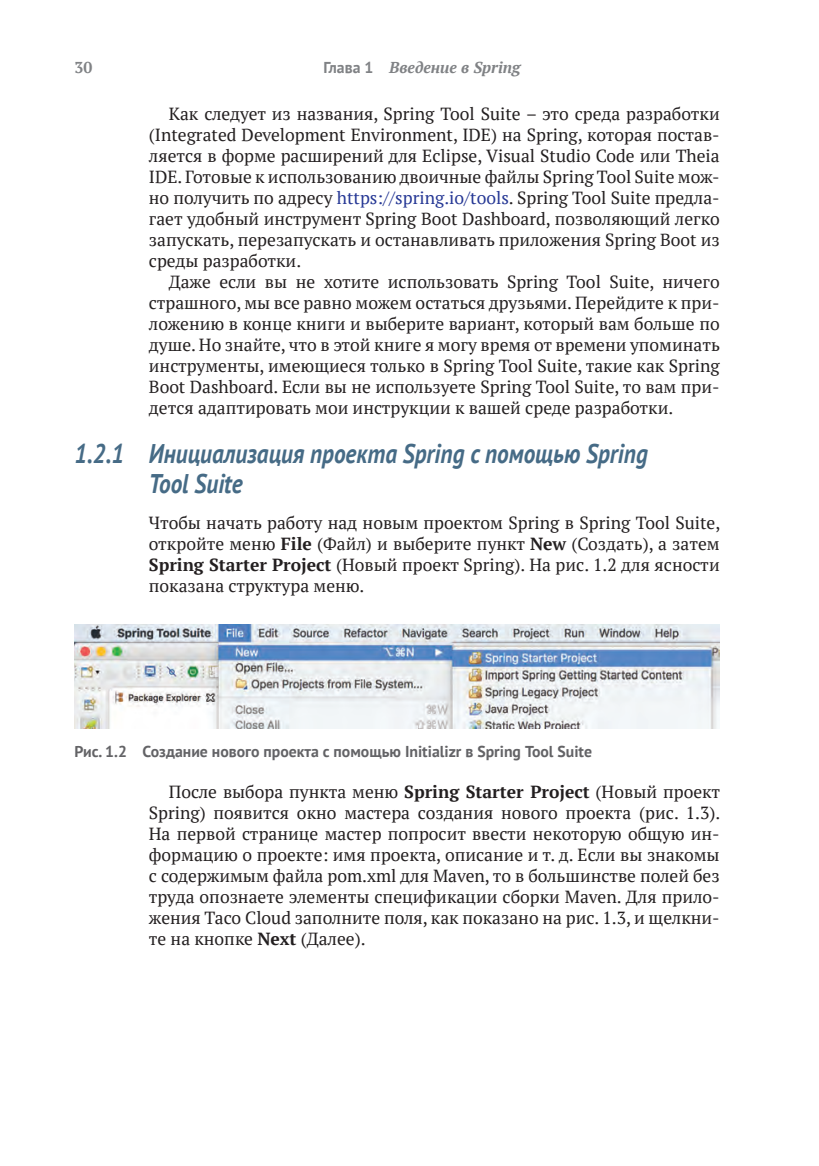
<style>
.page{position:relative;width:819px;height:1166px;background:#fff}
.page>*{position:absolute;margin:0;border:0;box-sizing:border-box;transform-origin:0 0}
.t1{font:italic 700 26.95px/29.4px "PT Sans";color:#466b86;scale:.86 1}
.t2{font:17.5px/21px "PT Serif";color:#231f20;text-align:justify}
.t3{font:700 15.75px "PT Sans";color:#636366}
.t4{font:italic 700 15.75px "PT Serif";color:#808285}
.t5{font:700 15.75px "PT Serif";color:#808285}
.s1{font-family:"PT Sans";font-style:normal}
.s2{color:#263895}
.s3{font-weight:700}
</style>
<div class="page">
<img style="left:74px;top:625px;width:645px;height:103px">
<p class="t5" style="left:74px;top:57px;width:19px">30</p>
<p class="t4" style="left:323px;top:57px;width:198px"><span class="s1">Глава 1</span> Введение в Spring</p>
<p class="t2" style="left:149px;top:103px;width:572px;text-indent:20px">Как следует из названия, Spring Tool Suite – это среда разработки (Integrated Development Environment, IDE) на Spring, которая постав&shy;ляется в форме расширений для Eclipse, Visual Studio Code или Theia IDE. Готовые к использованию двоичные файлы Spring Tool Suite мож&shy;но получить по адресу <span class="s2">https://spring.io/tools</span>. Spring Tool Suite предла&shy;гает удобный инструмент Spring Boot Dashboard, позволяющий легко запускать, перезапускать и останавливать приложения Spring Boot из среды разработки.</p>
<p class="t2" style="left:149px;top:271px;width:572px;text-indent:20px">Даже если вы не хотите использовать Spring Tool Suite, ничего страшного, мы все равно можем остаться друзьями. Перейдите к при&shy;ложению в конце книги и выберите вариант, который вам больше по душе. Но знайте, что в этой книге я могу время от времени упоминать инструменты, имеющиеся только в Spring Tool Suite, такие как Spring Boot Dashboard. Если вы не используете Spring Tool Suite, то вам при&shy;дется адаптировать мои инструкции к вашей среде разработки.</p>
<h1 class="t1" style="left:149px;top:439px;width:581px;text-indent:-74px">1.2.1 Инициализация проекта Spring с помощью Spring<br>Tool Suite</h1>
<p class="t2" style="left:149px;top:512px;width:573px">Чтобы начать работу над новым проектом Spring в Spring Tool Suite, откройте меню <span class="s3">File</span> (Файл) и выберите пункт <span class="s3">New</span> (Создать), а затем <span class="s3">Spring Starter Project</span> (Новый проект Spring). На рис. 1.2 для ясности показана структура меню.</p>
<p class="t3" style="left:74px;top:741px;width:519px">Рис. 1.2 Создание нового проекта с помощью Initializr в Spring Tool Suite</p>
<p class="t2" style="left:149px;top:781px;width:573px;text-indent:20px">После выбора пункта меню <span class="s3">Spring Starter Project</span> (Новый проект Spring) появится окно мастера создания нового проекта (рис. 1.3).<br>На первой странице мастер попросит ввести некоторую общую ин&shy;формацию о проекте: имя проекта, описание и т. д. Если вы знакомы с содержимым файла pom.xml для Maven, то в большинстве полей без труда опознаете элементы спецификации сборки Maven. Для прило&shy;жения Taco Cloud заполните поля, как показано на рис. 1.3, и щелкни&shy;те на кнопке <span class="s3">Next</span> (Далее).</p>
</div>
